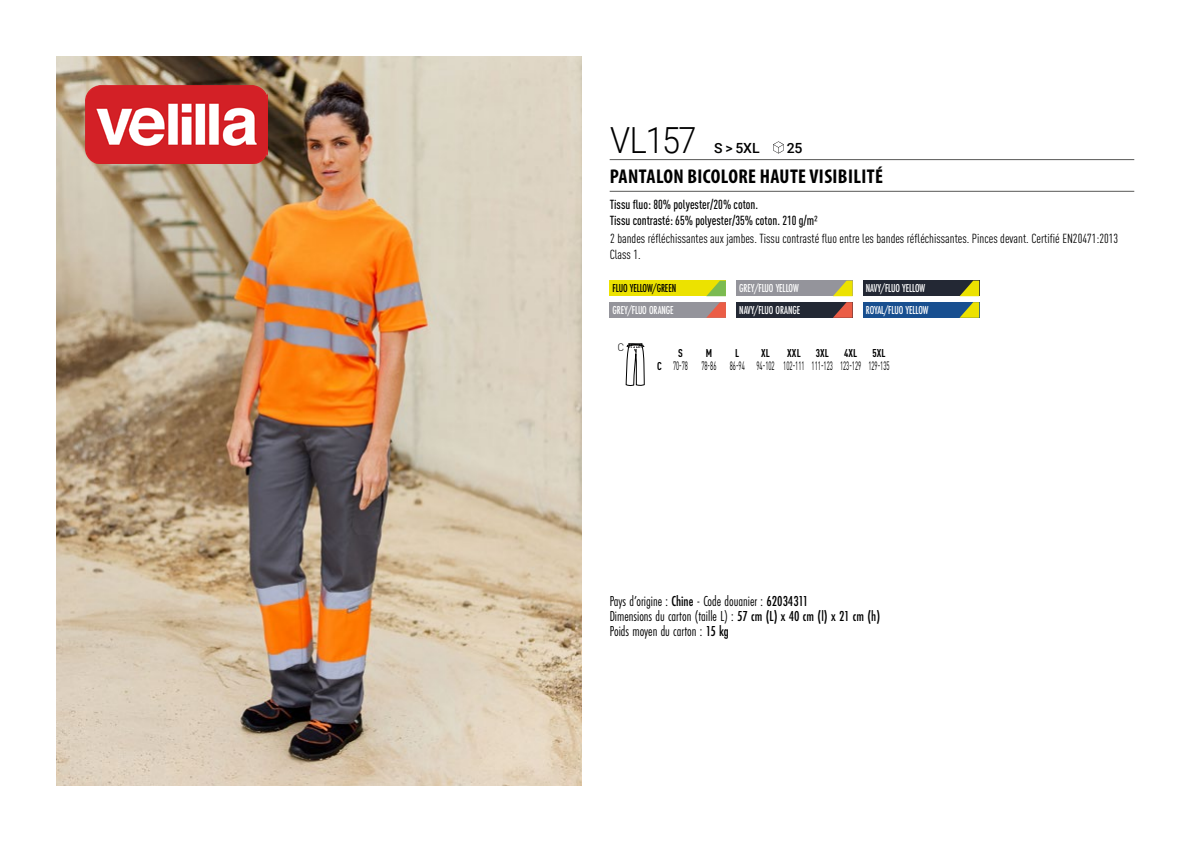
<style>
.page{position:relative;width:1191px;height:842px;background:#fff}
.page>*{position:absolute;margin:0;border:0;box-sizing:border-box;transform-origin:0 0}
.t1{font:300 36px "Roboto";letter-spacing:-.04em;color:#000;scale:.9 1}
.t2{font:700 condensed 20px "Myriad Pro";letter-spacing:.02em;color:#000}
.t3{font:15px "Futura PT Cond";color:#000;scale:.95 1}
.t4{font:500 14px "Roboto";color:#000}
.t5{font:condensed 13px/16px "DIN Pro";color:#000}
.grammage_2020{font:500 condensed 13px/16px "DIN Pro";color:#000;scale:.95 1}
.Coloris_nuancier_blanc{font:500 12px "Futura PT Cond";letter-spacing:-.01em;color:#fff;scale:.9 1}
._88_tailles_tab_maigre_2016{font:12px "DIN Pro";color:#000;scale:.5 1}
.Coloris_nuancier_blanc-2{font:500 12px "Futura PT Cond";letter-spacing:-.01em;color:#000;scale:.9 1}
._88_tailles_tab_maigre_2016-2{font:700 condensed 11.2px "DIN Pro";letter-spacing:.02em;color:#000;scale:.95 1}
.t6{font:300 10.8px "DIN";color:#000}
.s1{font-weight:700;font-stretch:condensed;font-size:11.2px}
.s2{font-weight:500}
</style>
<div class="page">
<img style="left:57px;top:57px;width:524px;height:728px">
<img style="left:85px;top:85px;width:183px;height:79px">
<div style="left:609px;top:281px;width:117px;height:15px;background:#ece200"></div>
<svg style="left:706px;top:281px;width:20px;height:15px"></svg>
<div style="left:609px;top:302px;width:117px;height:16px;background:#94949b"></div>
<svg style="left:706px;top:302px;width:20px;height:16px"></svg>
<div style="left:736px;top:281px;width:116px;height:15px;background:#94949b"></div>
<svg style="left:833px;top:281px;width:19px;height:15px"></svg>
<div style="left:736px;top:302px;width:116px;height:16px;background:#232834"></div>
<svg style="left:833px;top:302px;width:19px;height:16px"></svg>
<div style="left:863px;top:281px;width:116px;height:15px;background:#232834"></div>
<svg style="left:960px;top:281px;width:19px;height:15px"></svg>
<div style="left:863px;top:302px;width:116px;height:16px;background:#184f90"></div>
<svg style="left:959px;top:302px;width:20px;height:16px"></svg>
<svg style="left:626px;top:344px;width:18px;height:42px"></svg>
<hr style="left:609px;top:159px;width:525px;height:1px;background:#575756">
<hr style="left:609px;top:191px;width:525px;height:1px;background:#575756">
<svg style="left:773px;top:141px;width:10px;height:13px"></svg>
<p class="t1" style="left:610px;top:115px;width:97px">VL157</p>
<p class="t4" style="left:714px;top:138px;width:47px">S &gt; 5XL</p>
<p class="t4" style="left:787px;top:138px;width:17px">25</p>
<p class="t2" style="left:610px;top:163px;width:274px">PANTALON BICOLORE HAUTE VISIBILITÉ</p>
<p class="grammage_2020" style="left:609px;top:195px;width:221px">Tissu fluo: 80% polyester/20% coton.<br>Tissu contrasté: 65% polyester/35% coton. 210 g/m2</p>
<p class="t5" style="left:609px;top:229px;width:510px">2 bandes réfléchissantes aux jambes. Tissu contrasté fluo entre les bandes réfléchissantes. Pinces devant. Certifié EN20471:2013<br>Class 1.</p>
<p class="Coloris_nuancier_blanc-2" style="left:612px;top:281px;width:72px">FLUO YELLOW/GREEN</p>
<p class="Coloris_nuancier_blanc" style="left:612px;top:303px;width:69px">GREY/FLUO ORANGE</p>
<p class="Coloris_nuancier_blanc" style="left:739px;top:281px;width:68px">GREY/FLUO YELLOW</p>
<p class="Coloris_nuancier_blanc" style="left:739px;top:303px;width:69px">NAVY/FLUO ORANGE</p>
<p class="Coloris_nuancier_blanc" style="left:866px;top:281px;width:67px">NAVY/FLUO YELLOW</p>
<p class="Coloris_nuancier_blanc" style="left:866px;top:303px;width:71px">ROYAL/FLUO YELLOW</p>
<p class="t6" style="left:617px;top:341px;width:8px">C</p>
<p class="_88_tailles_tab_maigre_2016-2" style="left:678px;top:344px;width:6px">S</p>
<p class="_88_tailles_tab_maigre_2016-2" style="left:705px;top:344px;width:8px">M</p>
<p class="_88_tailles_tab_maigre_2016-2" style="left:735px;top:344px;width:6px">L</p>
<p class="_88_tailles_tab_maigre_2016-2" style="left:761px;top:344px;width:11px">XL</p>
<p class="_88_tailles_tab_maigre_2016-2" style="left:787px;top:344px;width:16px">XXL</p>
<p class="_88_tailles_tab_maigre_2016-2" style="left:815px;top:344px;width:15px">3XL</p>
<p class="_88_tailles_tab_maigre_2016-2" style="left:844px;top:344px;width:15px">4XL</p>
<p class="_88_tailles_tab_maigre_2016-2" style="left:872px;top:344px;width:15px">5XL</p>
<p class="_88_tailles_tab_maigre_2016" style="left:657px;top:356px;width:466px"><span class="s1">C</span> 70-78 78-86 86-94 94-102 102-111 111-123 123-129 129-135</p>
<p class="t3" style="left:609px;top:592px;width:210px">Pays d’origine : <span class="s2">Chine</span> - Code douanier : <span class="s2">62034311</span></p>
<p class="t3" style="left:609px;top:607px;width:286px">Dimensions du carton (taille L) : <span class="s2">57 cm (L) x 40 cm (l) x 21 cm (h)</span></p>
<p class="t3" style="left:609px;top:622px;width:127px">Poids moyen du carton : <span class="s2">15 kg</span></p>
</div>
